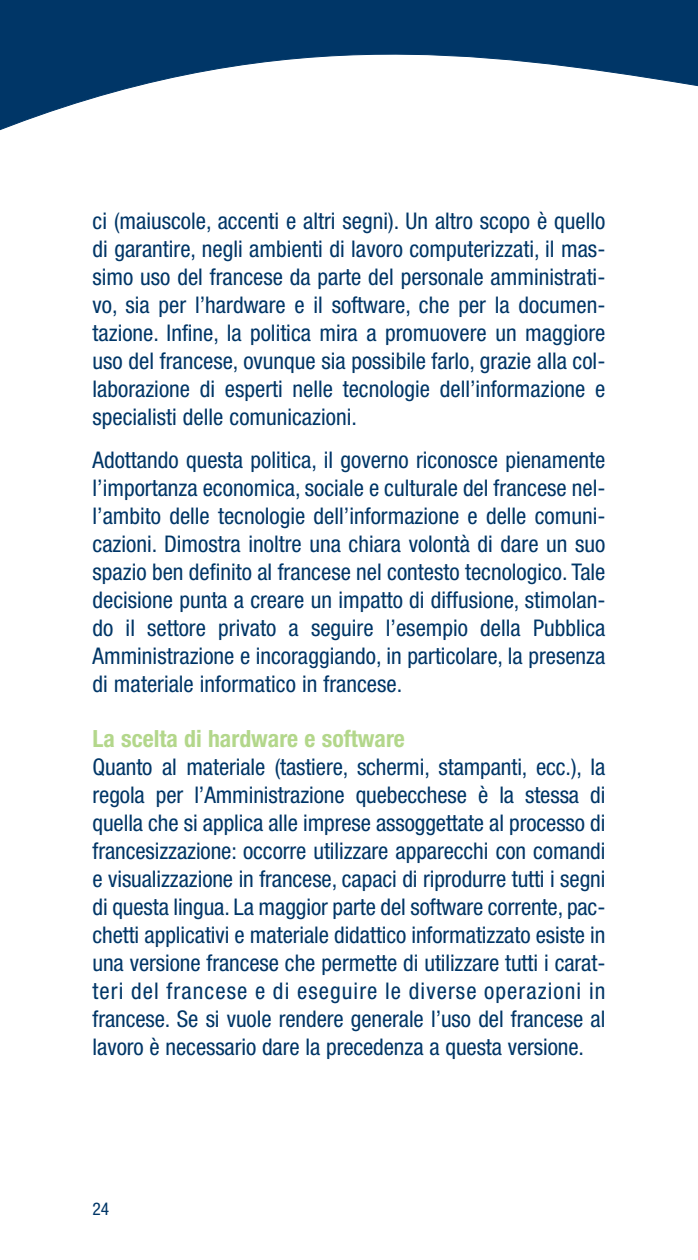
<style>
.page{position:relative;width:698px;height:1260px;background:#fff}
.page>*{position:absolute;margin:0;border:0;box-sizing:border-box;transform-origin:0 0}
.t1{font:700 condensed 23.75px "Helvetica Neue";color:#b3d78b}
.t2{font:condensed 23px/28px "Helvetica Neue";color:#003667;text-align:justify}
.t3{font:condensed 17.5px "Helvetica Neue";color:#003667}
</style>
<div class="page">
<svg style="left:1px;top:0;width:697px;height:130px"></svg>
<p class="t2" style="left:92px;top:209px;width:514px">ci (maiuscole, accenti e altri segni). Un altro scopo è quello di garantire, negli ambienti di lavoro computerizzati, il mas&shy;simo uso del francese da parte del personale amministrati&shy;vo, sia per l’hardware e il software, che per la documen&shy;tazione. Infine, la politica mira a promuovere un maggiore uso del francese, ovunque sia possibile farlo, grazie alla col&shy;laborazione di esperti nelle tecnologie dell’informazione e specialisti delle comunicazioni.</p>
<p class="t2" style="left:92px;top:448px;width:514px">Adottando questa politica, il governo riconosce pienamente l’importanza economica, sociale e culturale del francese nel&shy;l’ambito delle tecnologie dell’informazione e delle comuni&shy;cazioni. Dimostra inoltre una chiara volontà di dare un suo spazio ben definito al francese nel contesto tecnologico. Tale decisione punta a creare un impatto di diffusione, stimolan&shy;do il settore privato a seguire l’esempio della Pubblica Amministrazione e incoraggiando, in particolare, la presenza di materiale informatico in francese.</p>
<p class="t1" style="left:92px;top:730px;width:314px">La scelta di hardware e software</p>
<p class="t2" style="left:92px;top:755px;width:514px">Quanto al materiale (tastiere, schermi, stampanti, ecc.), la regola per l’Amministrazione quebecchese è la stessa di quella che si applica alle imprese assoggettate al processo di francesizzazione: occorre utilizzare apparecchi con comandi e visualizzazione in francese, capaci di riprodurre tutti i segni di questa lingua. La maggior parte del software corrente, pac&shy;chetti applicativi e materiale didattico informatizzato esiste in una versione francese che permette di utilizzare tutti i carat&shy;teri del francese e di eseguire le diverse operazioni in francese. Se si vuole rendere generale l’uso del francese al lavoro è necessario dare la precedenza a questa versione.</p>
<p class="t3" style="left:92px;top:1202px;width:18px">24</p>
</div>
